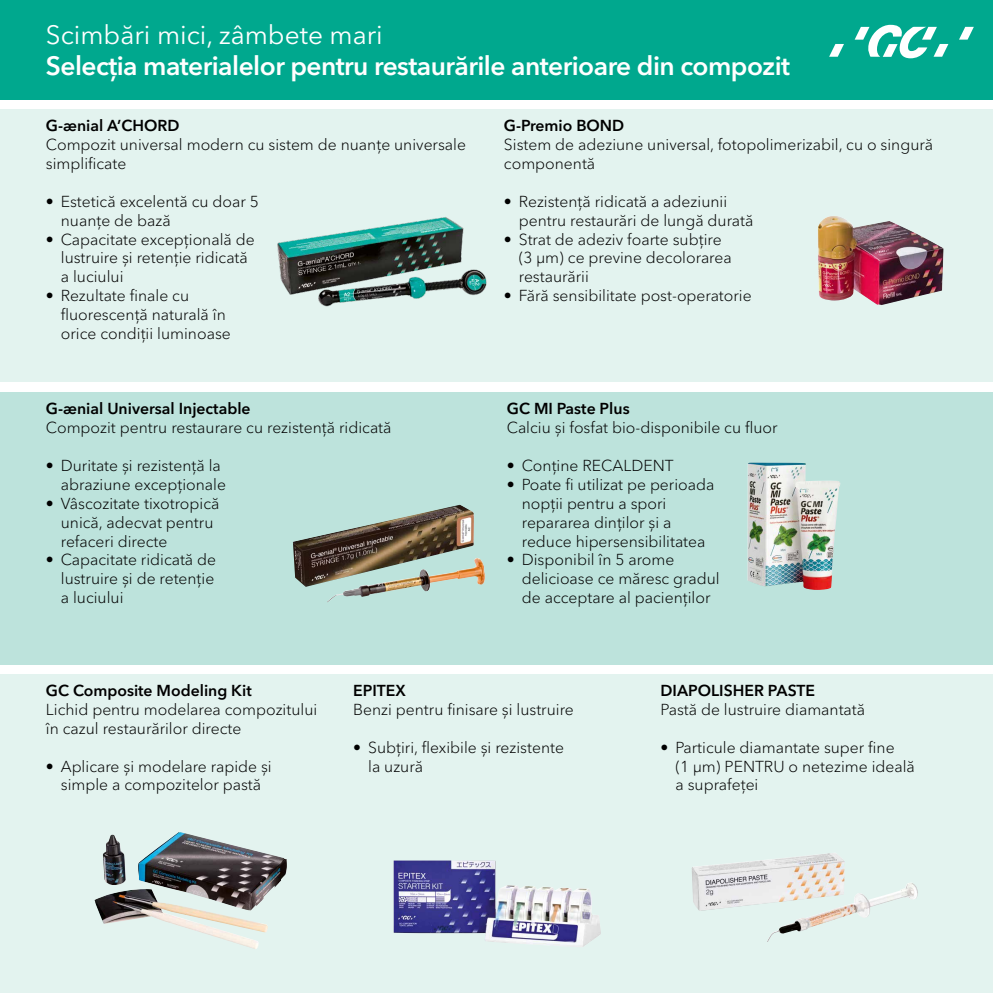
<style>
.page{position:relative;width:993px;height:993px;background:#fff}
.page>*{position:absolute;margin:0;border:0;box-sizing:border-box;transform-origin:0 0}
.t1{font:600 26.25px "Avenir Next Cyr";letter-spacing:-.02em;color:#fff}
.t2{font:26.25px "Avenir Next Cyr";color:#fff}
.t3{font:300 15.75px/18.9px "Avenir Next Cyr";color:#000}
.t4{font:600 15.75px "Avenir Next Cyr";color:#000}
</style>
<div class="page">
<hr style="left:0;top:315px;width:1px;height:677px;background:#d6ede8">
<div style="left:0;top:0;width:992px;height:99px;background:#00a88e"></div>
<svg style="left:959px;top:27px;width:14px;height:13px"></svg>
<svg style="left:854px;top:25px;width:94px;height:33px"></svg>
<svg style="left:829px;top:44px;width:14px;height:13px"></svg>
<div style="left:0;top:109px;width:992px;height:273px;background:#e3f3ef"></div>
<div style="left:0;top:674px;width:992px;height:318px;background:#e3f3ef"></div>
<div style="left:0;top:391px;width:992px;height:273px;background:#bde3dc"></div>
<img style="left:277px;top:217px;width:210px;height:90px">
<img style="left:293px;top:504px;width:192px;height:98px">
<img style="left:747px;top:462px;width:93px;height:128px">
<img style="left:94px;top:832px;width:193px;height:117px">
<img style="left:393px;top:860px;width:208px;height:87px">
<img style="left:691px;top:853px;width:226px;height:88px">
<img style="left:817px;top:216px;width:126px;height:89px">
<h1 class="t2" style="left:46px;top:19px;width:338px">Scimbări mici, zâmbete mari</h1>
<h1 class="t1" style="left:46px;top:50px;width:745px">Selecția materialelor pentru restaurările anterioare din compozit</h1>
<p class="t4" style="left:46px;top:116px;width:135px">G-ænial A’CHORD</p>
<p class="t3" style="left:46px;top:135px;width:421px">Compozit universal modern cu sistem de nuanțe universale simplificate</p>
<p class="t3" style="left:61px;top:192px;width:199px;text-indent:-15px">• Estetică excelentă cu doar 5 nuanțe de bază</p>
<p class="t3" style="left:61px;top:229px;width:195px;text-indent:-15px">• Capacitate excepțională de lustruire și retenție ridicată a luciului</p>
<p class="t3" style="left:61px;top:286px;width:171px;text-indent:-15px">• Rezultate finale cu fluorescență naturală în orice condiții luminoase</p>
<p class="t4" style="left:504px;top:116px;width:122px">G-Premio BOND</p>
<p class="t3" style="left:504px;top:135px;width:430px">Sistem de adeziune universal, fotopolimerizabil, cu o singură componentă</p>
<p class="t3" style="left:518px;top:192px;width:236px;text-indent:-15px">• Rezistență ridicată a adeziunii pentru restaurări de lungă durată</p>
<p class="t3" style="left:518px;top:229px;width:214px;text-indent:-15px">• Strat de adeziv foarte subțire (3 μm) ce previne decolorarea restaurării</p>
<p class="t3" style="left:504px;top:286px;width:249px">• Fără sensibilitate post-operatorie</p>
<p class="t4" style="left:46px;top:399px;width:206px">G-ænial Universal Injectable</p>
<p class="t3" style="left:46px;top:418px;width:347px">Compozit pentru restaurare cu rezistență ridicată</p>
<p class="t3" style="left:61px;top:455px;width:167px;text-indent:-15px">• Duritate și rezistență la abraziune excepționale</p>
<p class="t3" style="left:61px;top:493px;width:160px;text-indent:-15px">• Vâscozitate tixotropică unică, adecvat pentru refaceri directe</p>
<p class="t3" style="left:61px;top:550px;width:157px;text-align:justify;text-indent:-15px">• Capacitate ridicată de lustruire și de retenție a luciului</p>
<p class="t4" style="left:506px;top:399px;width:124px">GC MI Paste Plus</p>
<p class="t3" style="left:506px;top:418px;width:272px">Calciu și fosfat bio-disponibile cu fluor</p>
<p class="t3" style="left:506px;top:455px;width:168px">• Conține RECALDENT</p>
<p class="t3" style="left:521px;top:474px;width:194px;text-indent:-15px">• Poate fi utilizat pe perioada nopții pentru a spori repararea dinților și a reduce hipersensibilitatea</p>
<p class="t3" style="left:521px;top:550px;width:199px;text-indent:-15px">• Disponibil în 5 arome delicioase ce măresc gradul de acceptare al pacienților</p>
<p class="t4" style="left:46px;top:680px;width:207px">GC Composite Modeling Kit</p>
<p class="t3" style="left:46px;top:699px;width:273px">Lichid pentru modelarea compozitului în cazul restaurărilor directe</p>
<p class="t3" style="left:46px;top:756px;width:227px;text-align:center">• Aplicare și modelare rapide și simple a compozitelor pastă</p>
<p class="t4" style="left:353px;top:680px;width:54px">EPITEX</p>
<p class="t3" style="left:353px;top:699px;width:222px">Benzi pentru finisare și lustruire</p>
<p class="t3" style="left:368px;top:737px;width:197px;text-indent:-15px">• Subțiri, flexibile și rezistente la uzură</p>
<p class="t4" style="left:660px;top:680px;width:156px">DIAPOLISHER PASTE</p>
<p class="t3" style="left:660px;top:699px;width:206px">Pastă de lustruire diamantată</p>
<p class="t3" style="left:675px;top:737px;width:241px;text-indent:-15px">• Particule diamantate super fine<br>(1 μm) PENTRU o netezime ideală a suprafeței</p>
</div>
